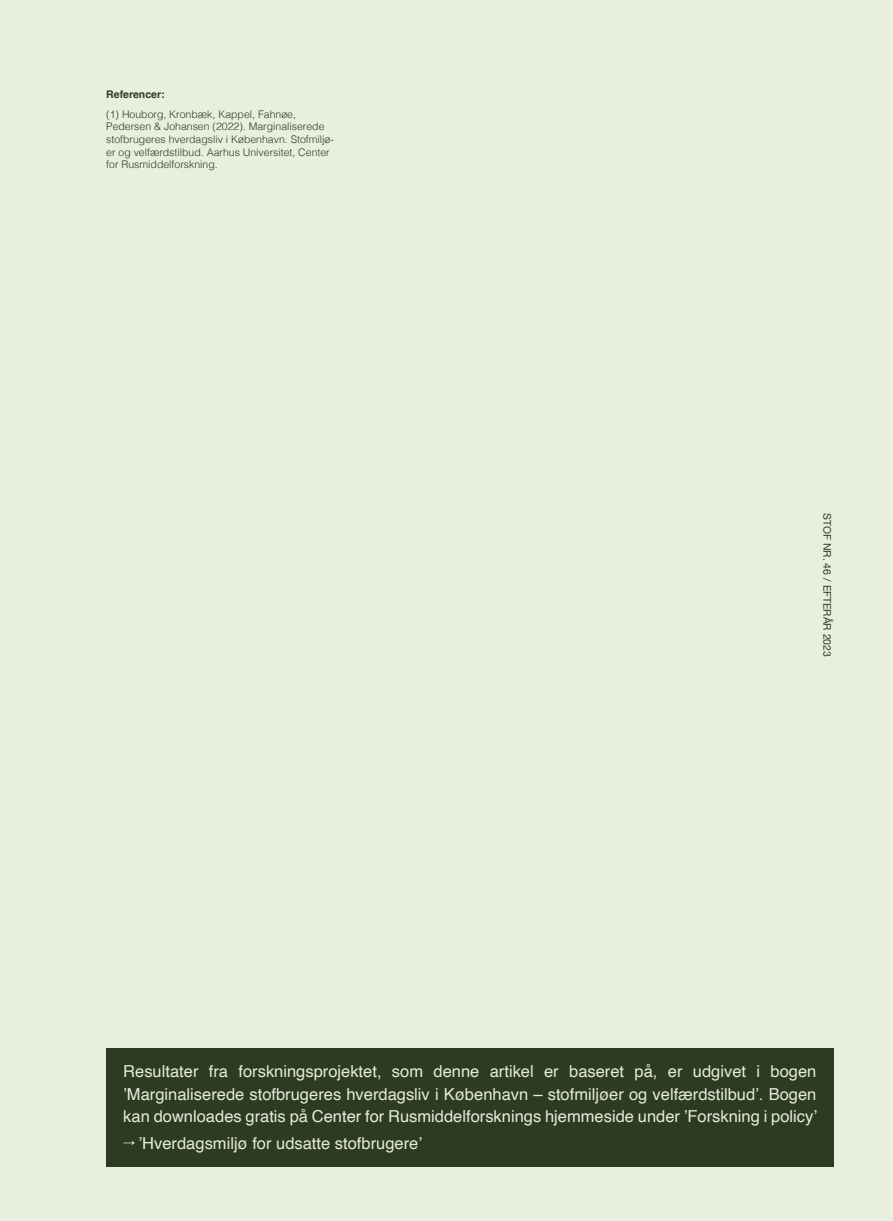
<style>
.page{position:relative;width:893px;height:1221px;background:#fff}
.page>*{position:absolute;margin:0;border:0;box-sizing:border-box;transform-origin:0 0}
.t1{font:16.5px/22.5px "Helvetica";color:#e7ebda;text-align:justify}
.t2{font:300 10.5px/12.6px "Helvetica";color:#2c3b22}
.t3{font:10.5px "Helvetica Neue";color:#2c3b22}
.t4{font:700 10.5px "Helvetica";color:#2c3b22}
</style>
<div class="page">
<div style="left:0;top:0;width:893px;height:1220px;background:#e9efdf"></div>
<div style="left:106px;top:1047px;width:727px;height:119px;background:#2c3b22"></div>
<p class="t4" style="left:106px;top:88px;width:60px">Referencer:</p>
<p class="t2" style="left:106px;top:107px;width:229px">(1) Houborg, Kronbæk, Kappel, Fahnøe, Pedersen &amp; Johansen (2022). Marginaliserede stofbrugeres hverdagsliv i København. Stofmiljø&shy;er og velfærdstilbud. Aarhus Universitet, Center for Rusmiddelforskning.</p>
<p class="t3" style="left:835px;top:513px;width:145px;rotate:90deg">STOF NR. 46 / EFTERÅR 2023</p>
<p class="t1" style="left:123px;top:1060px;width:695px">Resultater fra forskningsprojektet, som denne artikel er baseret på, er udgivet i bogen ’Marginaliserede stofbrugeres hverdagsliv i København – stofmiljøer og velfærdstilbud’. Bogen kan downloades gratis på Center for Rusmiddelforsknings hjemmeside under ’Forskning i policy’</p>
<p class="t1" style="left:123px;top:1132px;width:300px"><sup>→</sup> ’Hverdagsmiljø for udsatte stofbrugere’</p>
</div>
